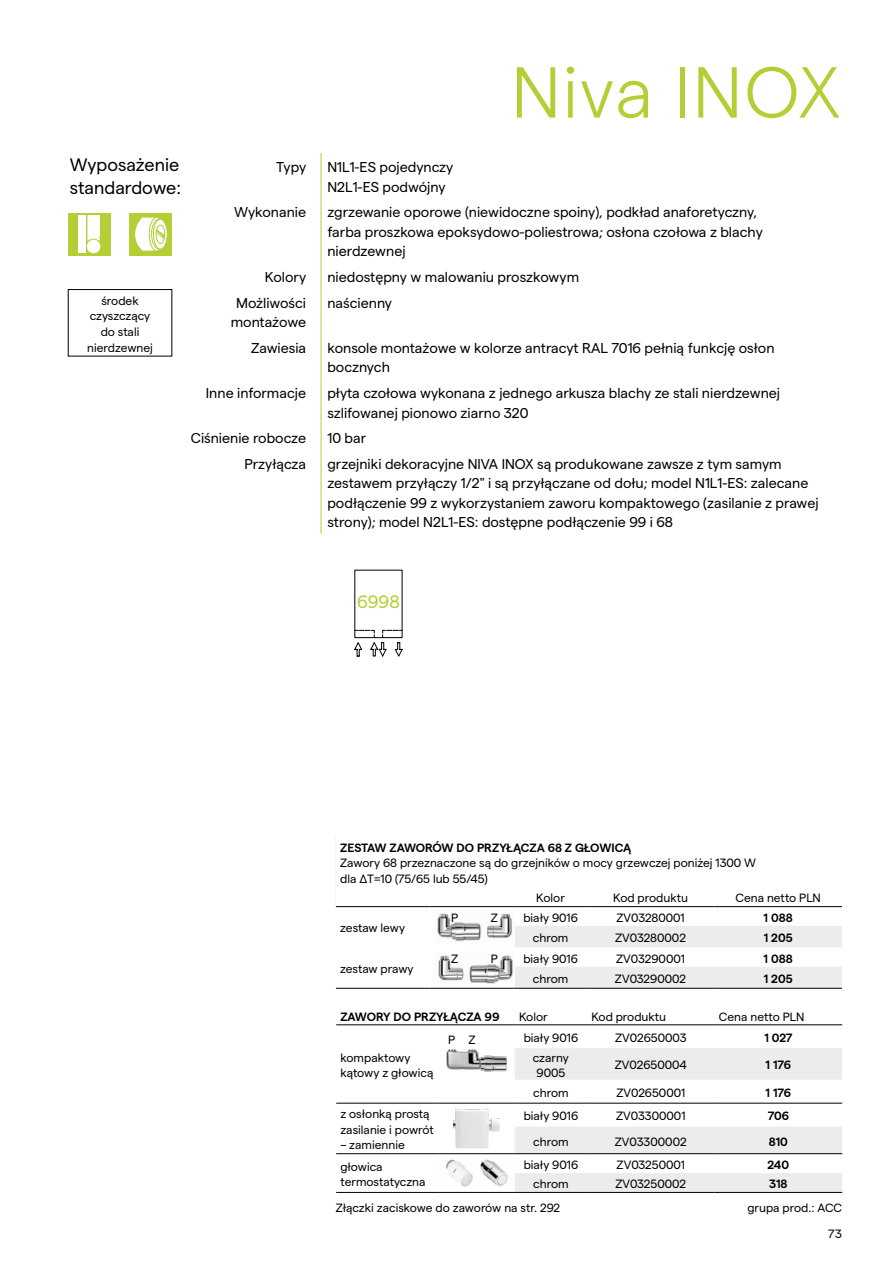
<style>
.page{position:relative;width:893px;height:1263px;background:#fff}
.page>*{position:absolute;margin:0;border:0;box-sizing:border-box;transform-origin:0 0}
.t1{font:300 72px "Matter";letter-spacing:.03em;color:#b6ce35}
.t2{font:18px/23.4px "Matter";color:#000}
.t3{font:18px "Matter";color:#b6ce35}
.t4{font:14.25px/19.5px "Matter";color:#000}
.t5{font:12px/15.6px "Matter";color:#000}
.t6{font:600 12px "Matter";color:#000}
</style>
<div class="page">
<div style="left:68px;top:213px;width:43px;height:42px;background:#b6ce35"></div>
<svg style="left:88px;top:236px;width:11px;height:5px"></svg>
<div style="left:78px;top:215px;width:8px;height:38px;background:#fff"></div>
<div style="left:88px;top:215px;width:11px;height:21px;background:#fff"></div>
<div style="left:87px;top:240px;width:13px;height:13px;background:#fff;border-radius:50%"></div>
<div style="left:130px;top:213px;width:42px;height:42px;background:#b6ce35"></div>
<div style="left:153px;top:219px;width:15px;height:30px;border:1px solid #b6ce35;border-radius:50%"></div>
<svg style="left:134px;top:217px;width:32px;height:34px"></svg>
<div style="left:156px;top:225px;width:9px;height:19px;border:1px solid #b6ce35;border-radius:50%"></div>
<hr style="left:321px;top:153px;width:1px;height:45px;background:#b6ce35">
<hr style="left:321px;top:198px;width:1px;height:65px;background:#b6ce35">
<svg style="left:321px;top:263px;width:1px;height:25px"></svg>
<hr style="left:321px;top:288px;width:1px;height:46px;background:#b6ce35">
<hr style="left:321px;top:334px;width:1px;height:45px;background:#b6ce35">
<hr style="left:321px;top:379px;width:1px;height:45px;background:#b6ce35">
<svg style="left:321px;top:424px;width:1px;height:26px"></svg>
<hr style="left:321px;top:450px;width:1px;height:84px;background:#b6ce35">
<div style="left:68px;top:289px;width:104px;height:67px;border:1px solid #000"></div>
<svg style="left:515px;top:1048px;width:327px;height:144px"></svg>
<hr style="left:336px;top:1153px;width:102px;height:1px;background:#000">
<hr style="left:438px;top:1153px;width:77px;height:1px;background:#000">
<hr style="left:515px;top:1153px;width:72px;height:1px;background:#000">
<hr style="left:587px;top:1153px;width:128px;height:1px;background:#000">
<hr style="left:715px;top:1153px;width:127px;height:1px;background:#000">
<hr style="left:336px;top:1192px;width:102px;height:1px;background:#000">
<hr style="left:438px;top:1192px;width:77px;height:1px;background:#000">
<hr style="left:515px;top:1192px;width:72px;height:1px;background:#000">
<hr style="left:587px;top:1192px;width:128px;height:1px;background:#000">
<hr style="left:715px;top:1192px;width:127px;height:1px;background:#000">
<hr style="left:336px;top:1024px;width:102px;height:1px;background:#000">
<hr style="left:438px;top:1024px;width:77px;height:1px;background:#000">
<hr style="left:336px;top:1103px;width:102px;height:1px;background:#000">
<hr style="left:438px;top:1103px;width:77px;height:1px;background:#000">
<hr style="left:515px;top:1024px;width:72px;height:1px;background:#000">
<hr style="left:587px;top:1024px;width:128px;height:1px;background:#000">
<hr style="left:715px;top:1024px;width:127px;height:1px;background:#000">
<hr style="left:515px;top:1103px;width:72px;height:1px;background:#000">
<hr style="left:587px;top:1103px;width:128px;height:1px;background:#000">
<hr style="left:715px;top:1103px;width:127px;height:1px;background:#000">
<img style="left:447px;top:1050px;width:59px;height:21px">
<img style="left:454px;top:1109px;width:45px;height:39px">
<img style="left:446px;top:1159px;width:27px;height:28px">
<img style="left:480px;top:1159px;width:28px;height:28px">
<svg style="left:514px;top:926px;width:328px;height:62px"></svg>
<hr style="left:336px;top:906px;width:93px;height:1px;background:#000">
<hr style="left:429px;top:906px;width:85px;height:1px;background:#000">
<hr style="left:514px;top:906px;width:73px;height:1px;background:#000">
<hr style="left:587px;top:906px;width:127px;height:1px;background:#000">
<hr style="left:714px;top:906px;width:128px;height:1px;background:#000">
<hr style="left:336px;top:988px;width:93px;height:1px;background:#000">
<hr style="left:429px;top:988px;width:85px;height:1px;background:#000">
<hr style="left:514px;top:988px;width:73px;height:1px;background:#000">
<hr style="left:587px;top:988px;width:127px;height:1px;background:#000">
<hr style="left:714px;top:988px;width:128px;height:1px;background:#000">
<img style="left:437px;top:913px;width:76px;height:28px">
<img style="left:438px;top:955px;width:75px;height:29px">
<svg style="left:354px;top:630px;width:49px;height:27px"></svg>
<h1 class="t1" style="left:511px;top:40px;width:330px">Niva INOX</h1>
<p class="t2" style="left:70px;top:151px;width:113px">Wyposażenie standardowe:</p>
<p class="t4" style="left:276px;top:156px;width:32px">Typy</p>
<p class="t4" style="left:327px;top:156px;width:127px">N1L1-ES pojedynczy<br>N2L1-ES podwójny</p>
<p class="t4" style="left:234px;top:202px;width:74px">Wykonanie</p>
<p class="t4" style="left:327px;top:202px;width:437px">zgrzewanie oporowe (niewidoczne spoiny), podkład anaforetyczny, farba proszkowa epoksydowo-poliestrowa; osłona czołowa z blachy nierdzewnej</p>
<p class="t4" style="left:265px;top:266px;width:43px">Kolory</p>
<p class="t4" style="left:327px;top:266px;width:253px">niedostępny w malowaniu proszkowym</p>
<p class="t4" style="left:231px;top:292px;width:77px;text-align:center">Możliwości montażowe</p>
<p class="t4" style="left:327px;top:292px;width:66px">naścienny</p>
<p class="t4" style="left:251px;top:337px;width:57px">Zawiesia</p>
<p class="t4" style="left:327px;top:337px;width:449px">konsole montażowe w kolorze antracyt RAL 7016 pełnią funkcję osłon bocznych</p>
<p class="t4" style="left:206px;top:382px;width:102px">Inne informacje</p>
<p class="t4" style="left:327px;top:382px;width:454px">płyta czołowa wykonana z jednego arkusza blachy ze stali nierdzewnej szlifowanej pionowo ziarno 320</p>
<p class="t4" style="left:191px;top:427px;width:117px">Ciśnienie robocze</p>
<p class="t4" style="left:327px;top:427px;width:40px">10 bar</p>
<p class="t4" style="left:244px;top:453px;width:63px">Przyłącza</p>
<p class="t4" style="left:327px;top:453px;width:493px">grzejniki dekoracyjne NIVA INOX są produkowane zawsze z tym samym zestawem przyłączy 1/2" i są przyłączane od dołu; model N1L1-ES: zalecane podłączenie 99 z wykorzystaniem zaworu kompaktowego (zasilanie z prawej strony); model N2L1-ES: dostępne podłączenie 99 i 68</p>
<p class="t5" style="left:87px;top:292px;width:67px;text-align:center">środek czyszczący do stali nierdzewnej</p>
<p class="t3" style="left:357px;top:589px;width:44px">6998</p>
<p class="t6" style="left:340px;top:839px;width:293px">ZESTAW ZAWORÓW DO PRZYŁĄCZA 68 Z GŁOWICĄ</p>
<p class="t5" style="left:340px;top:854px;width:417px">Zawory 68 przeznaczone są do grzejników o mocy grzewczej poniżej 1300 W dla ΔT=10 (75/65 lub 55/45)</p>
<p class="t5" style="left:536px;top:889px;width:30px">Kolor</p>
<p class="t5" style="left:613px;top:889px;width:76px">Kod produktu</p>
<p class="t5" style="left:735px;top:889px;width:87px">Cena netto PLN</p>
<p class="t5" style="left:340px;top:919px;width:66px">zestaw lewy</p>
<p class="t5" style="left:451px;top:909px;width:9px">P</p>
<p class="t5" style="left:491px;top:909px;width:9px">Z</p>
<p class="t5" style="left:523px;top:909px;width:56px">biały 9016</p>
<p class="t5" style="left:616px;top:909px;width:70px">ZV03280001</p>
<p class="t6" style="left:764px;top:909px;width:31px">1 088</p>
<p class="t5" style="left:533px;top:929px;width:37px">chrom</p>
<p class="t5" style="left:615px;top:929px;width:72px">ZV03280002</p>
<p class="t6" style="left:764px;top:929px;width:30px">1 205</p>
<p class="t5" style="left:340px;top:960px;width:75px">zestaw prawy</p>
<p class="t5" style="left:451px;top:950px;width:9px">Z</p>
<p class="t5" style="left:491px;top:950px;width:9px">P</p>
<p class="t5" style="left:523px;top:949px;width:56px">biały 9016</p>
<p class="t5" style="left:616px;top:949px;width:70px">ZV03290001</p>
<p class="t6" style="left:764px;top:949px;width:31px">1 088</p>
<p class="t5" style="left:533px;top:970px;width:37px">chrom</p>
<p class="t5" style="left:615px;top:970px;width:73px">ZV03290002</p>
<p class="t6" style="left:764px;top:970px;width:30px">1 205</p>
<p class="t6" style="left:340px;top:1007px;width:161px">ZAWORY DO PRZYŁĄCZA 99</p>
<p class="t5" style="left:519px;top:1007px;width:30px">Kolor</p>
<p class="t5" style="left:591px;top:1007px;width:76px">Kod produktu</p>
<p class="t5" style="left:719px;top:1007px;width:87px">Cena netto PLN</p>
<p class="t5" style="left:340px;top:1048px;width:94px">kompaktowy kątowy z głowicą</p>
<p class="t5" style="left:524px;top:1029px;width:56px">biały 9016</p>
<p class="t5" style="left:615px;top:1029px;width:73px">ZV02650003</p>
<p class="t6" style="left:764px;top:1029px;width:30px">1 027</p>
<p class="t5" style="left:533px;top:1048px;width:37px">czarny<br>9005</p>
<p class="t5" style="left:615px;top:1056px;width:74px">ZV02650004</p>
<p class="t6" style="left:766px;top:1056px;width:27px">1 176</p>
<p class="t5" style="left:533px;top:1084px;width:37px">chrom</p>
<p class="t5" style="left:616px;top:1084px;width:70px">ZV02650001</p>
<p class="t6" style="left:766px;top:1084px;width:27px">1 176</p>
<p class="t5" style="left:448px;top:1031px;width:29px">P Z</p>
<p class="t5" style="left:340px;top:1105px;width:95px">z osłonką prostą zasilanie i powrót</p>
<p class="t5" style="left:340px;top:1136px;width:66px">– zamiennie</p>
<p class="t5" style="left:524px;top:1107px;width:56px">biały 9016</p>
<p class="t5" style="left:616px;top:1107px;width:71px">ZV03300001</p>
<p class="t6" style="left:768px;top:1107px;width:23px">706</p>
<p class="t5" style="left:533px;top:1132px;width:37px">chrom</p>
<p class="t5" style="left:615px;top:1132px;width:73px">ZV03300002</p>
<p class="t6" style="left:769px;top:1132px;width:20px">810</p>
<p class="t5" style="left:340px;top:1158px;width:87px">głowica termostatyczna</p>
<p class="t5" style="left:524px;top:1156px;width:56px">biały 9016</p>
<p class="t5" style="left:617px;top:1156px;width:70px">ZV03250001</p>
<p class="t6" style="left:768px;top:1156px;width:23px">240</p>
<p class="t5" style="left:533px;top:1175px;width:37px">chrom</p>
<p class="t5" style="left:615px;top:1175px;width:73px">ZV03250002</p>
<p class="t6" style="left:769px;top:1175px;width:20px">318</p>
<p class="t5" style="left:336px;top:1199px;width:226px">Złączki zaciskowe do zaworów na str. 292</p>
<p class="t5" style="left:747px;top:1199px;width:96px">grupa prod.: ACC</p>
<p class="t5" style="left:828px;top:1225px;width:15px">73</p>
</div>
